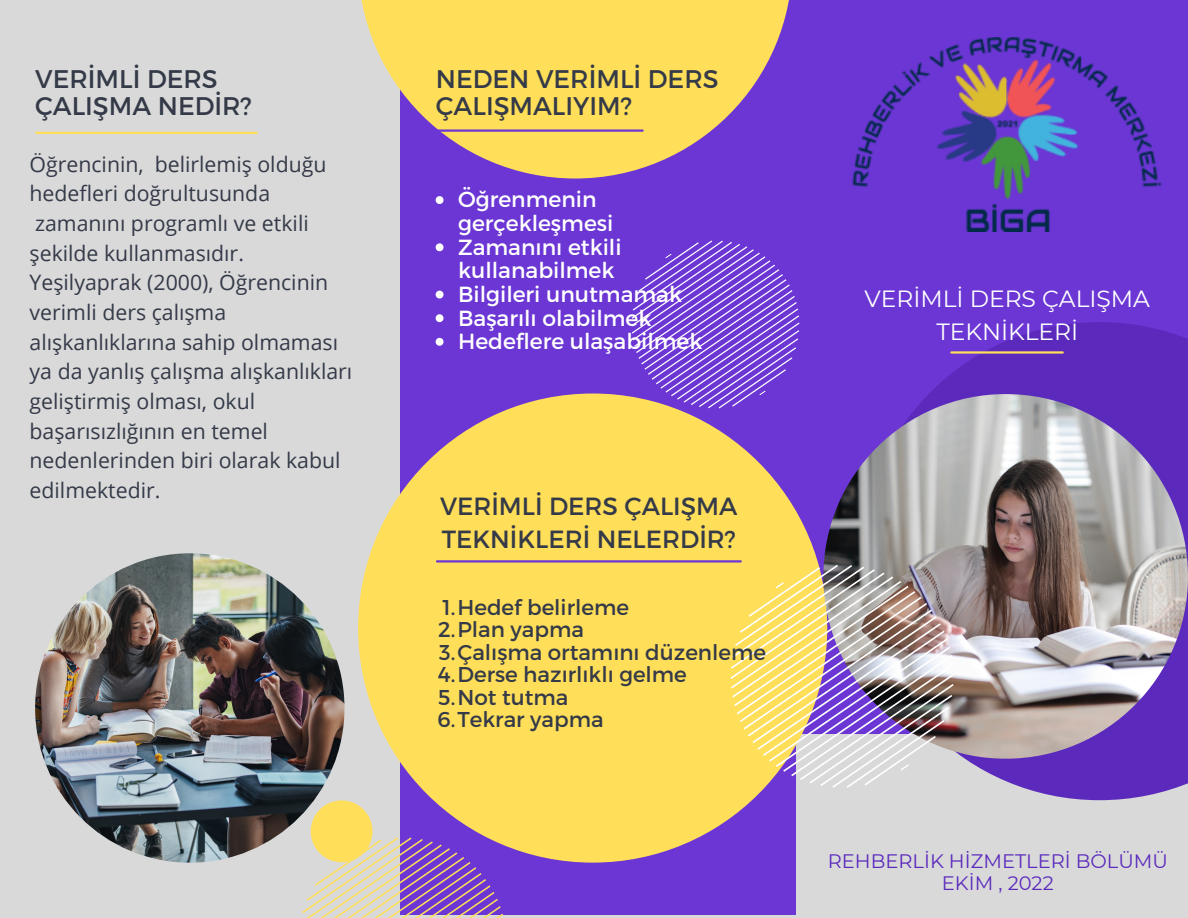
<style>
.page{position:relative;width:1188px;height:918px;background:#d9d9d9}
.page>*{position:absolute;margin:0;border:0;box-sizing:border-box;transform-origin:0 0}
.t1{font:25.5px/27px "Montserrat";color:#343a48}
.t2{font:24.9px/33.8px "Montserrat";color:#343a48}
.t3{font:23.4px/32.7px "Montserrat";color:#fff;text-align:center}
.t4{font:21.9px/23.7px "Montserrat";color:#fff}
.t5{font:21.45px/22.5px "Montserrat";color:#343a48}
.t6{font:21.3px/29.7px "Open Sans";color:#343a48}
.t7{font:19.5px/22.5px "Montserrat";color:#5b2abd;text-align:center}
</style>
<div class="page">
<div style="left:792px;top:0;width:396px;height:734px;background:#6b36d4"></div>
<div style="left:400px;top:0;width:396px;height:915px;background:#6b36d4"></div>
<svg style="left:864px;top:322px;width:324px;height:478px;fill:#5b2abd"></svg>
<hr style="left:36px;top:132px;width:221px;height:2px;background:#ffde59">
<div style="left:358px;top:394px;width:469px;height:469px;background:#ffde59;border-radius:50%"></div>
<img style="left:823px;top:394px;width:365px;height:365px;border-radius:50%">
<svg style="left:361px;top:0;width:428px;height:179px;fill:#ffde59"></svg>
<img style="left:35px;top:553px;width:309px;height:310px;border-radius:50%">
<svg style="left:631px;top:240px;width:169px;height:168px"></svg>
<img style="left:730px;top:565px;width:224px;height:223px">
<svg style="left:302px;top:837px;width:201px;height:81px"></svg>
<div style="left:311px;top:800px;width:62px;height:62px;background:#ffde59;border-radius:50%"></div>
<img style="left:852px;top:38px;width:310px;height:193px">
<svg style="left:436px;top:196px;width:8px;height:8px"></svg>
<svg style="left:436px;top:243px;width:8px;height:8px"></svg>
<svg style="left:436px;top:291px;width:8px;height:8px"></svg>
<svg style="left:436px;top:314px;width:8px;height:8px"></svg>
<svg style="left:436px;top:338px;width:8px;height:8px"></svg>
<hr style="left:422px;top:129px;width:221px;height:3px;background:#6b36d4">
<hr style="left:437px;top:560px;width:304px;height:3px;background:#6b36d4">
<hr style="left:951px;top:351px;width:112px;height:3px;background:#ffde59">
<p class="t1" style="left:35px;top:65px;width:218px">VERİMLİ DERS<br>ÇALIŞMA NEDİR?</p>
<p class="t6" style="left:30px;top:149px;width:324px">Öğrencinin, belirlemiş olduğu hedefleri doğrultusunda zamanını programlı ve etkili şekilde kullanmasıdır.<br>Yeşilyaprak (2000), Öğrencinin verimli ders çalışma alışkanlıklarına sahip olmaması ya da yanlış çalışma alışkanlıkları geliştirmiş olması, okul başarısızlığının en temel nedenlerinden biri olarak kabul edilmektedir.</p>
<p class="t1" style="left:436px;top:65px;width:284px">NEDEN VERİMLİ DERS<br>ÇALIŞMALIYIM?</p>
<p class="t4" style="left:458px;top:187px;width:246px">Öğrenmenin gerçekleşmesi<br>Zamanını etkili kullanabilmek<br>Bilgileri unutmamak<br>Başarılı olabilmek<br>Hedeflere ulaşabilmek</p>
<p class="t2" style="left:440px;top:488px;width:299px">VERİMLİ DERS ÇALIŞMA<br>TEKNİKLERİ NELERDİR?</p>
<p class="t5" style="left:438px;top:595px;width:330px">1.Hedef belirleme<br>2.Plan yapma<br>3.Çalışma ortamını düzenleme<br>4.Derse hazırlıklı gelme<br>5.Not tutma<br>6.Tekrar yapma</p>
<p class="t3" style="left:864px;top:282px;width:287px">VERİMLİ DERS ÇALIŞMA<br>TEKNİKLERİ</p>
<p class="t7" style="left:828px;top:849px;width:342px">REHBERLİK HİZMETLERİ BÖLÜMÜ<br>EKİM , 2022</p>
</div>
